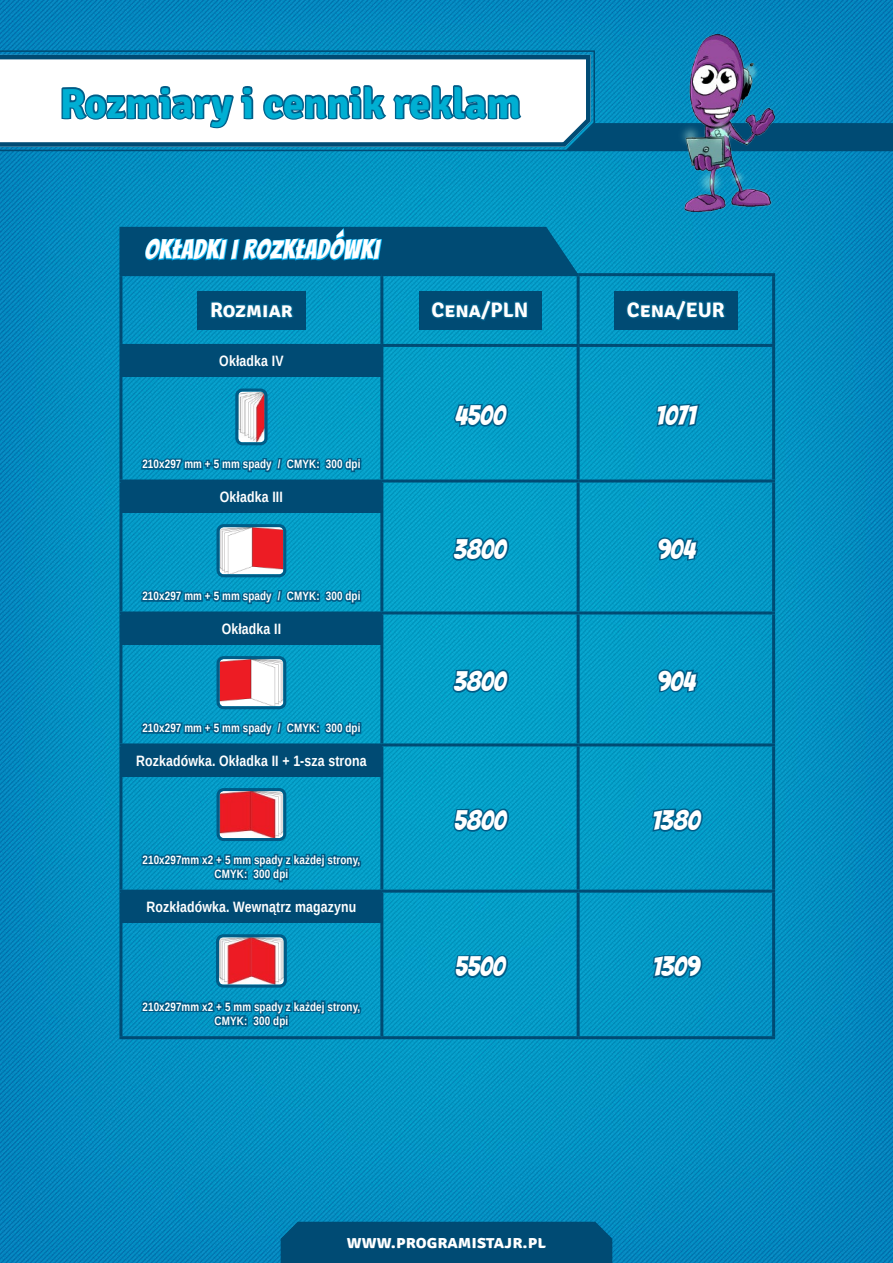
<style>
.page{position:relative;width:893px;height:1263px;background:#fff}
.page>*{position:absolute;margin:0;border:0;box-sizing:border-box;transform-origin:0 0}
.Title_body{font:700 42px "Signika";color:#00afd3}
.Body_Tabela_Ceny{font:27px "Bangers";color:#fff}
.Title_Tabela_Upper{font:27px "Bangers";letter-spacing:.025em;color:#fff}
.Title_Header{font:700 21px "Signika";color:#fff}
.t1{font:700 18px "Signika";color:#fff}
.Body_Tabela_Tytul_Wi{font:700 15px "Liberation Sans Narrow";letter-spacing:.01em;color:#fff}
.Body_Tabela_Opis_wie{font:700 12px/14.4px "Liberation Sans Narrow";letter-spacing:.01em;color:#fff;text-align:center}
</style>
<div class="page">
<img style="left:0;top:0;width:893px;height:1263px">
<div style="left:281px;top:1222px;width:331px;height:41px;background:#004b74"></div>
<hr style="left:119px;top:273px;width:263px;height:3px;background:#004b74">
<hr style="left:119px;top:276px;width:3px;height:68px;background:#004b74">
<hr style="left:382px;top:273px;width:196px;height:3px;background:#004b74">
<hr style="left:380px;top:276px;width:3px;height:68px;background:#004b74">
<hr style="left:578px;top:273px;width:197px;height:3px;background:#004b74">
<hr style="left:577px;top:276px;width:3px;height:68px;background:#004b74">
<hr style="left:772px;top:276px;width:3px;height:68px;background:#004b74">
<hr style="left:119px;top:344px;width:263px;height:3px;background:#004b74">
<hr style="left:119px;top:347px;width:3px;height:132px;background:#004b74">
<hr style="left:382px;top:344px;width:196px;height:3px;background:#004b74">
<hr style="left:380px;top:347px;width:3px;height:132px;background:#004b74">
<hr style="left:578px;top:344px;width:197px;height:3px;background:#004b74">
<hr style="left:577px;top:347px;width:3px;height:132px;background:#004b74">
<hr style="left:772px;top:347px;width:3px;height:132px;background:#004b74">
<hr style="left:119px;top:479px;width:263px;height:3px;background:#004b74">
<hr style="left:119px;top:482px;width:3px;height:129px;background:#004b74">
<hr style="left:382px;top:479px;width:196px;height:3px;background:#004b74">
<hr style="left:380px;top:482px;width:3px;height:129px;background:#004b74">
<hr style="left:578px;top:479px;width:197px;height:3px;background:#004b74">
<hr style="left:577px;top:482px;width:3px;height:129px;background:#004b74">
<hr style="left:772px;top:482px;width:3px;height:129px;background:#004b74">
<hr style="left:119px;top:611px;width:263px;height:3px;background:#004b74">
<hr style="left:119px;top:614px;width:3px;height:129px;background:#004b74">
<hr style="left:382px;top:611px;width:196px;height:3px;background:#004b74">
<hr style="left:380px;top:614px;width:3px;height:129px;background:#004b74">
<hr style="left:578px;top:611px;width:197px;height:3px;background:#004b74">
<hr style="left:577px;top:614px;width:3px;height:129px;background:#004b74">
<hr style="left:772px;top:614px;width:3px;height:129px;background:#004b74">
<hr style="left:119px;top:743px;width:263px;height:3px;background:#004b74">
<hr style="left:119px;top:746px;width:3px;height:144px;background:#004b74">
<hr style="left:382px;top:743px;width:196px;height:3px;background:#004b74">
<hr style="left:380px;top:746px;width:3px;height:144px;background:#004b74">
<hr style="left:578px;top:743px;width:197px;height:3px;background:#004b74">
<hr style="left:577px;top:746px;width:3px;height:144px;background:#004b74">
<hr style="left:772px;top:746px;width:3px;height:144px;background:#004b74">
<hr style="left:119px;top:890px;width:263px;height:3px;background:#004b74">
<hr style="left:119px;top:893px;width:3px;height:143px;background:#004b74">
<hr style="left:382px;top:890px;width:196px;height:3px;background:#004b74">
<hr style="left:380px;top:893px;width:3px;height:143px;background:#004b74">
<hr style="left:578px;top:890px;width:197px;height:3px;background:#004b74">
<hr style="left:577px;top:893px;width:3px;height:143px;background:#004b74">
<hr style="left:772px;top:893px;width:3px;height:143px;background:#004b74">
<hr style="left:119px;top:1036px;width:263px;height:3px;background:#004b74">
<hr style="left:382px;top:1036px;width:196px;height:3px;background:#004b74">
<hr style="left:578px;top:1036px;width:197px;height:3px;background:#004b74">
<div style="left:197px;top:292px;width:108px;height:38px;background:#004b74"></div>
<svg style="left:210px;top:301px;width:84px;height:18px"></svg>
<div style="left:419px;top:292px;width:122px;height:38px;background:#004b74"></div>
<svg style="left:429px;top:289px;width:101px;height:32px"></svg>
<div style="left:614px;top:292px;width:124px;height:38px;background:#004b74"></div>
<svg style="left:626px;top:299px;width:100px;height:22px"></svg>
<div style="left:121px;top:345px;width:261px;height:31px;background:#004b74"></div>
<img style="left:239px;top:392px;width:25px;height:43px">
<div style="left:235px;top:388px;width:33px;height:57px;border:3px solid #005c87;border-radius:6px"></div>
<svg style="left:139px;top:435px;width:222px;height:45px;background:#078db7"></svg>
<div style="left:357px;top:460px;width:4px;height:10px;border:3px solid #005c87"></div>
<svg style="left:452px;top:401px;width:58px;height:28px;background:#017aa4"></svg>
<svg style="left:654px;top:401px;width:48px;height:28px"></svg>
<div style="left:121px;top:481px;width:261px;height:31px;background:#004b74"></div>
<img style="left:220px;top:528px;width:62px;height:39px">
<div style="left:216px;top:524px;width:70px;height:53px;border:3px solid #005c87;border-radius:6px"></div>
<svg style="left:139px;top:567px;width:222px;height:45px;background:#0e8fb8"></svg>
<div style="left:357px;top:592px;width:4px;height:10px;border:3px solid #005c87"></div>
<svg style="left:451px;top:535px;width:60px;height:28px;background:#017aa3"></svg>
<svg style="left:655px;top:535px;width:45px;height:28px"></svg>
<div style="left:121px;top:613px;width:261px;height:31px;background:#004b74"></div>
<img style="left:220px;top:660px;width:62px;height:39px">
<div style="left:216px;top:656px;width:70px;height:53px;border:3px solid #005c87;border-radius:6px"></div>
<svg style="left:139px;top:699px;width:222px;height:45px;background:#0d8fb8"></svg>
<div style="left:357px;top:724px;width:4px;height:10px;border:3px solid #005c87"></div>
<svg style="left:451px;top:667px;width:60px;height:28px;background:#017aa3"></svg>
<svg style="left:655px;top:667px;width:45px;height:28px"></svg>
<div style="left:121px;top:745px;width:261px;height:31px;background:#004b74"></div>
<img style="left:220px;top:792px;width:62px;height:43px">
<div style="left:216px;top:788px;width:70px;height:53px;border:3px solid #005c87;border-radius:6px"></div>
<svg style="left:139px;top:835px;width:224px;height:55px;background:#068ab5"></svg>
<div style="left:285px;top:870px;width:4px;height:10px;border:3px solid #005c87"></div>
<svg style="left:452px;top:806px;width:59px;height:28px;background:#0179a3"></svg>
<svg style="left:650px;top:806px;width:55px;height:28px;background:#0176a2"></svg>
<div style="left:121px;top:891px;width:261px;height:31px;background:#004b74"></div>
<img style="left:220px;top:938px;width:63px;height:44px">
<div style="left:216px;top:934px;width:71px;height:54px;border:3px solid #005c87;border-radius:6px"></div>
<svg style="left:139px;top:982px;width:224px;height:65px;background:#0586b3"></svg>
<svg style="left:453px;top:952px;width:57px;height:28px;background:#0178a3"></svg>
<svg style="left:651px;top:952px;width:53px;height:28px"></svg>
<svg style="left:119px;top:166px;width:459px;height:108px;background:#027aa7"></svg>
<svg style="left:0;top:50px;width:596px;height:102px;background:#016b99"></svg>
<svg style="left:0;top:53px;width:593px;height:96px"></svg>
<div style="left:566px;top:123px;width:327px;height:28px;background:#004b74"></div>
<img style="left:675px;top:35px;width:100px;height:177px">
<p class="Title_body" style="left:60px;top:78px;width:462px">Rozmiary i cennik reklam</p>
<p class="Title_Tabela_Upper" style="left:145px;top:234px;width:235px">OKŁADKI I ROZKŁADÓWKI</p>
<p class="Title_Header" style="left:210px;top:297px;width:84px">Rozmiar</p>
<p class="Title_Header" style="left:432px;top:297px;width:98px">Cena/PLN</p>
<p class="Title_Header" style="left:627px;top:297px;width:99px">Cena/EUR</p>
<p class="Body_Tabela_Tytul_Wi" style="left:219px;top:351px;width:66px">Okładka IV</p>
<p class="Body_Tabela_Opis_wie" style="left:142px;top:457px;width:220px">210x297 mm + 5 mm spady / CMYK: 300 dpi</p>
<p class="Body_Tabela_Tytul_Wi" style="left:220px;top:486px;width:65px">Okładka III</p>
<p class="Body_Tabela_Opis_wie" style="left:142px;top:589px;width:220px">210x297 mm + 5 mm spady / CMYK: 300 dpi</p>
<p class="Body_Tabela_Tytul_Wi" style="left:222px;top:618px;width:61px">Okładka II</p>
<p class="Body_Tabela_Opis_wie" style="left:142px;top:721px;width:220px">210x297 mm + 5 mm spady / CMYK: 300 dpi</p>
<p class="Body_Tabela_Tytul_Wi" style="left:136px;top:750px;width:232px">Rozkadówka. Okładka II + 1-sza strona</p>
<p class="Body_Tabela_Opis_wie" style="left:143px;top:852px;width:219px">210x297mm x2 + 5 mm spady z każdej strony,<br>CMYK: 300 dpi</p>
<p class="Body_Tabela_Tytul_Wi" style="left:146px;top:896px;width:211px">Rozkładówka. Wewnątrz magazynu</p>
<p class="Body_Tabela_Opis_wie" style="left:143px;top:999px;width:219px">210x297mm x2 + 5 mm spady z każdej strony,<br>CMYK: 300 dpi</p>
<p class="Body_Tabela_Ceny" style="left:455px;top:400px;width:52px">4500</p>
<p class="Body_Tabela_Ceny" style="left:656px;top:400px;width:41px">1071</p>
<p class="Body_Tabela_Ceny" style="left:454px;top:534px;width:54px">3800</p>
<p class="Body_Tabela_Ceny" style="left:657px;top:534px;width:40px">904</p>
<p class="Body_Tabela_Ceny" style="left:454px;top:666px;width:54px">3800</p>
<p class="Body_Tabela_Ceny" style="left:657px;top:666px;width:40px">904</p>
<p class="Body_Tabela_Ceny" style="left:454px;top:805px;width:54px">5800</p>
<p class="Body_Tabela_Ceny" style="left:652px;top:805px;width:50px">1380</p>
<p class="Body_Tabela_Ceny" style="left:455px;top:951px;width:52px">5500</p>
<p class="Body_Tabela_Ceny" style="left:652px;top:951px;width:49px">1309</p>
<h3 class="t1" style="left:347px;top:1231px;width:201px">www.programistajr.pl</h3>
</div>
